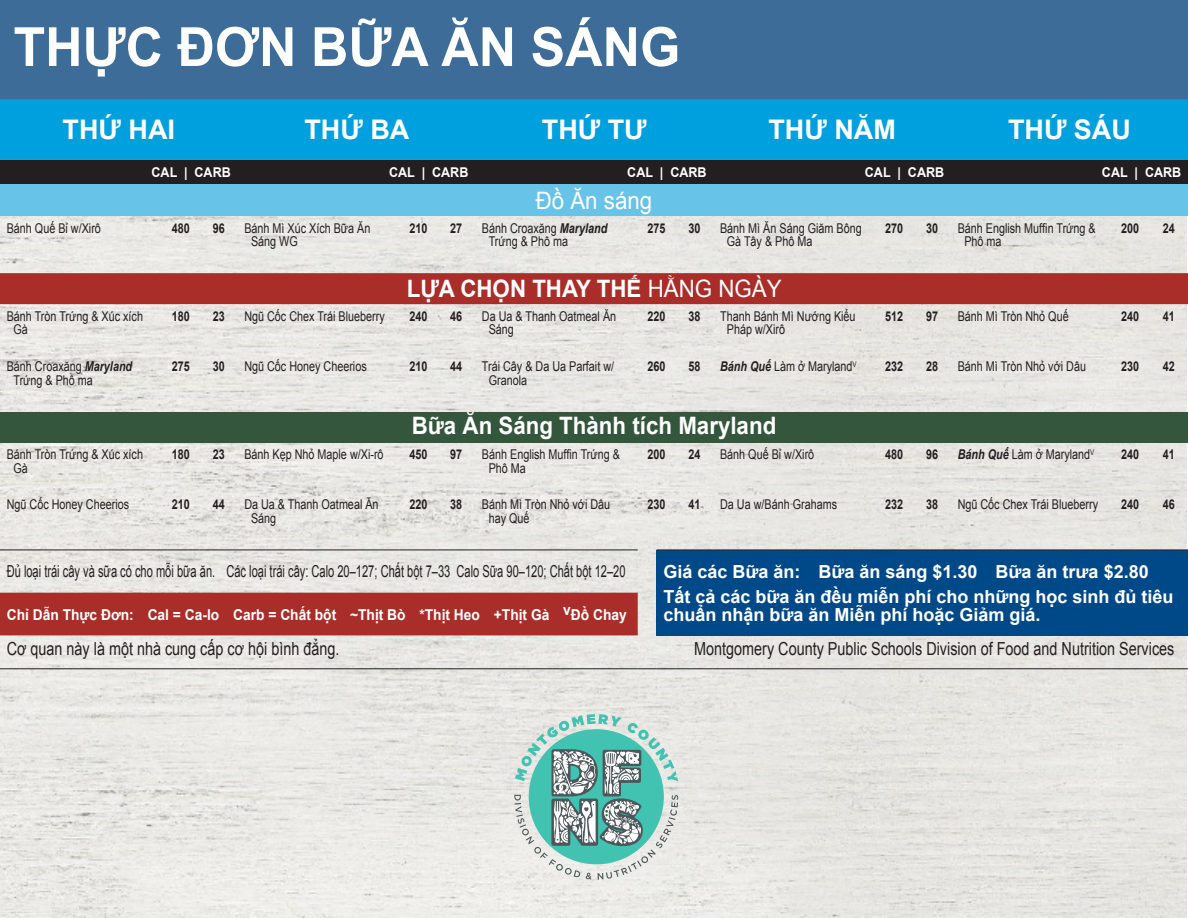
<style>
.page{position:relative;width:1188px;height:918px;background:#fff}
.page>*{position:absolute;margin:0;border:0;box-sizing:border-box;transform-origin:0 0}
.t1{font:700 54px "Arial";color:#fff;scale:.96 1}
.t2{font:700 27px "Arial";color:#fff}
.t3{font:700 24px "Arial";color:#fff;scale:.93 1}
.t4{font:24px "Arial";color:#fff;scale:.93 1}
.t5{font:700 18px/24.8px "Arial";color:#fff}
.t6{font:18px "Arial";color:#231f20;scale:.8 1}
.t7{font:16.5px "Arial";color:#231f20;scale:.67 1}
.t8{font:700 15px "Arial";color:#fff;scale:.92 1}
.t9{font:13.5px/13.5px "Arial";color:#231f20;scale:.8 1}
.t10{font:700 13.5px "Arial";color:#231f20;scale:.8 1}
.t11{font:700 13.5px "Arial";color:#fff;scale:.93 1}
.s1{font-weight:700;font-style:italic}
.s2{font-weight:400}
</style>
<div class="page">
<img style="left:0;top:216px;width:1186px;height:702px">
<div style="left:0;top:0;width:1188px;height:99px;background:#3e6c98"></div>
<div style="left:0;top:99px;width:1188px;height:61px;background:#00a0df"></div>
<div style="left:0;top:160px;width:1188px;height:24px;background:#231f20"></div>
<div style="left:0;top:184px;width:1188px;height:32px;background:#68c3e8"></div>
<svg style="left:0;top:273px;width:1188px;height:362px;background:#dac3bf"></svg>
<div style="left:0;top:412px;width:1188px;height:31px;background:#34563d"></div>
<div style="left:657px;top:550px;width:531px;height:85px;background:#004988"></div>
<hr style="left:0;top:550px;width:162px;height:1px;background:#231f20">
<hr style="left:162px;top:550px;width:38px;height:1px;background:#231f20">
<hr style="left:200px;top:550px;width:38px;height:1px;background:#231f20">
<hr style="left:238px;top:550px;width:162px;height:1px;background:#231f20">
<hr style="left:400px;top:550px;width:37px;height:1px;background:#231f20">
<hr style="left:437px;top:550px;width:38px;height:1px;background:#231f20">
<hr style="left:475px;top:550px;width:163px;height:1px;background:#231f20">
<svg style="left:657px;top:550px;width:19px;height:1px"></svg>
<hr style="left:676px;top:550px;width:37px;height:1px;background:#231f20">
<hr style="left:713px;top:550px;width:162px;height:1px;background:#231f20">
<hr style="left:875px;top:550px;width:38px;height:1px;background:#231f20">
<hr style="left:913px;top:550px;width:38px;height:1px;background:#231f20">
<hr style="left:951px;top:550px;width:160px;height:1px;background:#231f20">
<hr style="left:1111px;top:550px;width:38px;height:1px;background:#231f20">
<hr style="left:1149px;top:550px;width:39px;height:1px;background:#231f20">
<hr style="left:0;top:668px;width:162px;height:1px;background:#231f20">
<hr style="left:162px;top:668px;width:38px;height:1px;background:#231f20">
<hr style="left:200px;top:668px;width:38px;height:1px;background:#231f20">
<hr style="left:238px;top:668px;width:162px;height:1px;background:#231f20">
<hr style="left:400px;top:668px;width:37px;height:1px;background:#231f20">
<hr style="left:437px;top:668px;width:38px;height:1px;background:#231f20">
<hr style="left:475px;top:668px;width:163px;height:1px;background:#231f20">
<svg style="left:638px;top:668px;width:38px;height:1px"></svg>
<hr style="left:676px;top:668px;width:37px;height:1px;background:#231f20">
<hr style="left:713px;top:668px;width:162px;height:1px;background:#231f20">
<hr style="left:875px;top:668px;width:38px;height:1px;background:#231f20">
<hr style="left:913px;top:668px;width:38px;height:1px;background:#231f20">
<hr style="left:951px;top:668px;width:160px;height:1px;background:#231f20">
<hr style="left:1111px;top:668px;width:38px;height:1px;background:#231f20">
<hr style="left:1149px;top:668px;width:39px;height:1px;background:#231f20">
<svg style="left:514px;top:714px;width:164px;height:166px;background:#9ec7c1"></svg>
<h1 class="t1" style="left:14px;top:11px;width:696px">THỰC ĐƠN BỮA ĂN SÁNG</h1>
<h2 class="t2" style="left:63px;top:112px;width:114px">THỨ HAI</h2>
<h2 class="t2" style="left:304px;top:112px;width:106px">THỨ BA</h2>
<h2 class="t2" style="left:542px;top:112px;width:106px">THỨ TƯ</h2>
<h2 class="t2" style="left:768px;top:112px;width:129px">THỨ NĂM</h2>
<h2 class="t2" style="left:1008px;top:112px;width:124px">THỨ SÁU</h2>
<p class="t11" style="left:152px;top:163px;width:87px">CAL | CARB</p>
<p class="t11" style="left:389px;top:163px;width:87px">CAL | CARB</p>
<p class="t11" style="left:627px;top:163px;width:87px">CAL | CARB</p>
<p class="t11" style="left:865px;top:163px;width:87px">CAL | CARB</p>
<p class="t11" style="left:1102px;top:163px;width:87px">CAL | CARB</p>
<h3 class="t4" style="left:536px;top:185px;width:127px">Đồ Ăn sáng</h3>
<p class="t9" style="left:7px;top:221px;width:119px">Bánh Quế Bỉ w/Xirô</p>
<p class="t10" style="left:172px;top:219px;width:24px">480</p>
<p class="t10" style="left:213px;top:219px;width:17px">96</p>
<p class="t9" style="left:251px;top:221px;width:151px;text-indent:-7px">Bánh Mì Xúc Xích Bữa Ăn<br>Sáng WG</p>
<p class="t10" style="left:409px;top:219px;width:24px">210</p>
<p class="t10" style="left:450px;top:219px;width:17px">27</p>
<p class="t9" style="left:489px;top:221px;width:150px;text-indent:-7px">Bánh Croaxăng <span class="s1">Maryland<br></span>Trứng &amp; Phô ma</p>
<p class="t10" style="left:648px;top:219px;width:24px">275</p>
<p class="t10" style="left:688px;top:219px;width:17px">30</p>
<p class="t9" style="left:727px;top:221px;width:170px;text-indent:-7px">Bánh Mì Ăn Sáng Giăm Bông<br>Gà Tây &amp; Phô Ma</p>
<p class="t10" style="left:885px;top:219px;width:24px">270</p>
<p class="t10" style="left:926px;top:219px;width:17px">30</p>
<p class="t9" style="left:964px;top:221px;width:166px;text-indent:-7px">Bánh English Muffin Trứng &amp;<br>Phô ma</p>
<p class="t10" style="left:1121px;top:219px;width:24px">200</p>
<p class="t10" style="left:1163px;top:219px;width:17px">24</p>
<h3 class="t3" style="left:407px;top:273px;width:405px">LỰA CHỌN THAY THẾ <span class="s2">HẰNG NGÀY</span></h3>
<p class="t9" style="left:14px;top:309px;width:163px;text-indent:-7px">Bánh Tròn Trứng &amp; Xúc xích<br>Gà</p>
<p class="t10" style="left:172px;top:307px;width:24px">180</p>
<p class="t10" style="left:213px;top:307px;width:17px">23</p>
<p class="t9" style="left:244px;top:309px;width:177px">Ngũ Cốc Chex Trái Blueberry</p>
<p class="t10" style="left:409px;top:307px;width:24px">240</p>
<p class="t10" style="left:450px;top:307px;width:17px">46</p>
<p class="t9" style="left:489px;top:309px;width:161px;text-indent:-7px">Da Ua &amp; Thanh Oatmeal Ăn<br>Sáng</p>
<p class="t10" style="left:648px;top:307px;width:24px">220</p>
<p class="t10" style="left:688px;top:307px;width:17px">38</p>
<p class="t9" style="left:727px;top:309px;width:163px;text-indent:-7px">Thanh Bánh Mì Nướng Kiểu<br>Pháp w/Xirô</p>
<p class="t10" style="left:885px;top:307px;width:24px">512</p>
<p class="t10" style="left:926px;top:307px;width:17px">97</p>
<p class="t9" style="left:958px;top:309px;width:139px">Bánh Mì Tròn Nhỏ Quế</p>
<p class="t10" style="left:1121px;top:307px;width:24px">240</p>
<p class="t10" style="left:1163px;top:307px;width:17px">41</p>
<p class="t9" style="left:14px;top:360px;width:150px;text-indent:-7px">Bánh Croaxăng <span class="s1">Maryland<br></span>Trứng &amp; Phô ma</p>
<p class="t10" style="left:172px;top:357px;width:24px">275</p>
<p class="t10" style="left:213px;top:357px;width:17px">30</p>
<p class="t9" style="left:244px;top:360px;width:155px">Ngũ Cốc Honey Cheerios</p>
<p class="t10" style="left:409px;top:357px;width:24px">210</p>
<p class="t10" style="left:450px;top:357px;width:17px">44</p>
<p class="t9" style="left:489px;top:360px;width:158px;text-indent:-7px">Trái Cây &amp; Da Ua Parfait w/<br>Granola</p>
<p class="t10" style="left:648px;top:357px;width:24px">260</p>
<p class="t10" style="left:688px;top:357px;width:17px">58</p>
<p class="t9" style="left:720px;top:360px;width:172px"><span class="s1">Bánh Quế</span> Làm ở Maryland<sup>V</sup></p>
<p class="t10" style="left:885px;top:357px;width:24px">232</p>
<p class="t10" style="left:926px;top:357px;width:17px">28</p>
<p class="t9" style="left:958px;top:360px;width:162px">Bánh Mì Tròn Nhỏ với Dâu</p>
<p class="t10" style="left:1121px;top:357px;width:24px">230</p>
<p class="t10" style="left:1163px;top:357px;width:17px">42</p>
<h3 class="t3" style="left:412px;top:410px;width:394px">Bữa Ăn Sáng Thành tích Maryland</h3>
<p class="t9" style="left:14px;top:448px;width:163px;text-indent:-7px">Bánh Tròn Trứng &amp; Xúc xích<br>Gà</p>
<p class="t10" style="left:172px;top:445px;width:24px">180</p>
<p class="t10" style="left:213px;top:445px;width:17px">23</p>
<p class="t9" style="left:244px;top:448px;width:176px">Bánh Kẹp Nhỏ Maple w/Xi-rô</p>
<p class="t10" style="left:409px;top:445px;width:24px">450</p>
<p class="t10" style="left:450px;top:445px;width:17px">97</p>
<p class="t9" style="left:489px;top:448px;width:166px;text-indent:-7px">Bánh English Muffin Trứng &amp;<br>Phô Ma</p>
<p class="t10" style="left:648px;top:445px;width:24px">200</p>
<p class="t10" style="left:688px;top:445px;width:17px">24</p>
<p class="t9" style="left:720px;top:448px;width:119px">Bánh Quế Bỉ w/Xirô</p>
<p class="t10" style="left:885px;top:445px;width:24px">480</p>
<p class="t10" style="left:926px;top:445px;width:17px">96</p>
<p class="t9" style="left:958px;top:448px;width:172px"><span class="s1">Bánh Quế</span> Làm ở Maryland<sup>V</sup></p>
<p class="t10" style="left:1121px;top:445px;width:24px">240</p>
<p class="t10" style="left:1163px;top:445px;width:17px">41</p>
<p class="t9" style="left:7px;top:498px;width:155px">Ngũ Cốc Honey Cheerios</p>
<p class="t10" style="left:172px;top:496px;width:24px">210</p>
<p class="t10" style="left:213px;top:496px;width:17px">44</p>
<p class="t9" style="left:251px;top:498px;width:161px;text-indent:-7px">Da Ua &amp; Thanh Oatmeal Ăn<br>Sáng</p>
<p class="t10" style="left:409px;top:496px;width:24px">220</p>
<p class="t10" style="left:450px;top:496px;width:17px">38</p>
<p class="t9" style="left:489px;top:498px;width:153px;text-indent:-7px">Bánh Mì Tròn Nhỏ với Dâu hay Quế</p>
<p class="t10" style="left:648px;top:496px;width:24px">230</p>
<p class="t10" style="left:688px;top:496px;width:17px">41</p>
<p class="t9" style="left:720px;top:498px;width:148px">Da Ua w/Bánh Grahams</p>
<p class="t10" style="left:885px;top:496px;width:24px">232</p>
<p class="t10" style="left:926px;top:496px;width:17px">38</p>
<p class="t9" style="left:958px;top:498px;width:177px">Ngũ Cốc Chex Trái Blueberry</p>
<p class="t10" style="left:1121px;top:496px;width:24px">240</p>
<p class="t10" style="left:1163px;top:496px;width:17px">46</p>
<p class="t7" style="left:7px;top:560px;width:925px">Đủ loại trái cây và sữa có cho mỗi bữa ăn. Các loại trái cây: Calo 20–127; Chất bột 7–33 Calo Sữa 90–120; Chất bột 12–20</p>
<h3 class="t5" style="left:663px;top:560px;width:512px">Giá các Bữa ăn: Bữa ăn sáng $1.30 Bữa ăn trưa $2.80<br>Tất cả các bữa ăn đều miễn phí cho những học sinh đủ tiêu</h3>
<p class="t8" style="left:7px;top:604px;width:591px">Chỉ Dẫn Thực Đơn: Cal = Ca-lo Carb = Chất bột ~Thịt Bò *Thịt Heo +Thịt Gà</p>
<h3 class="t5" style="left:663px;top:603px;width:379px">chuẩn nhận bữa ăn Miễn phí hoặc Giảm giá.</h3>
<p class="t8" style="left:563px;top:604px;width:71px">vĐồ Chay</p>
<h3 class="t6" style="left:7px;top:637px;width:417px">Cơ quan này là một nhà cung cấp cơ hội bì nh đẳng.</h3>
<h3 class="t6" style="left:694px;top:637px;width:602px">Montgomery County Public Schools Division of Food and Nutrition Services</h3>
</div>
